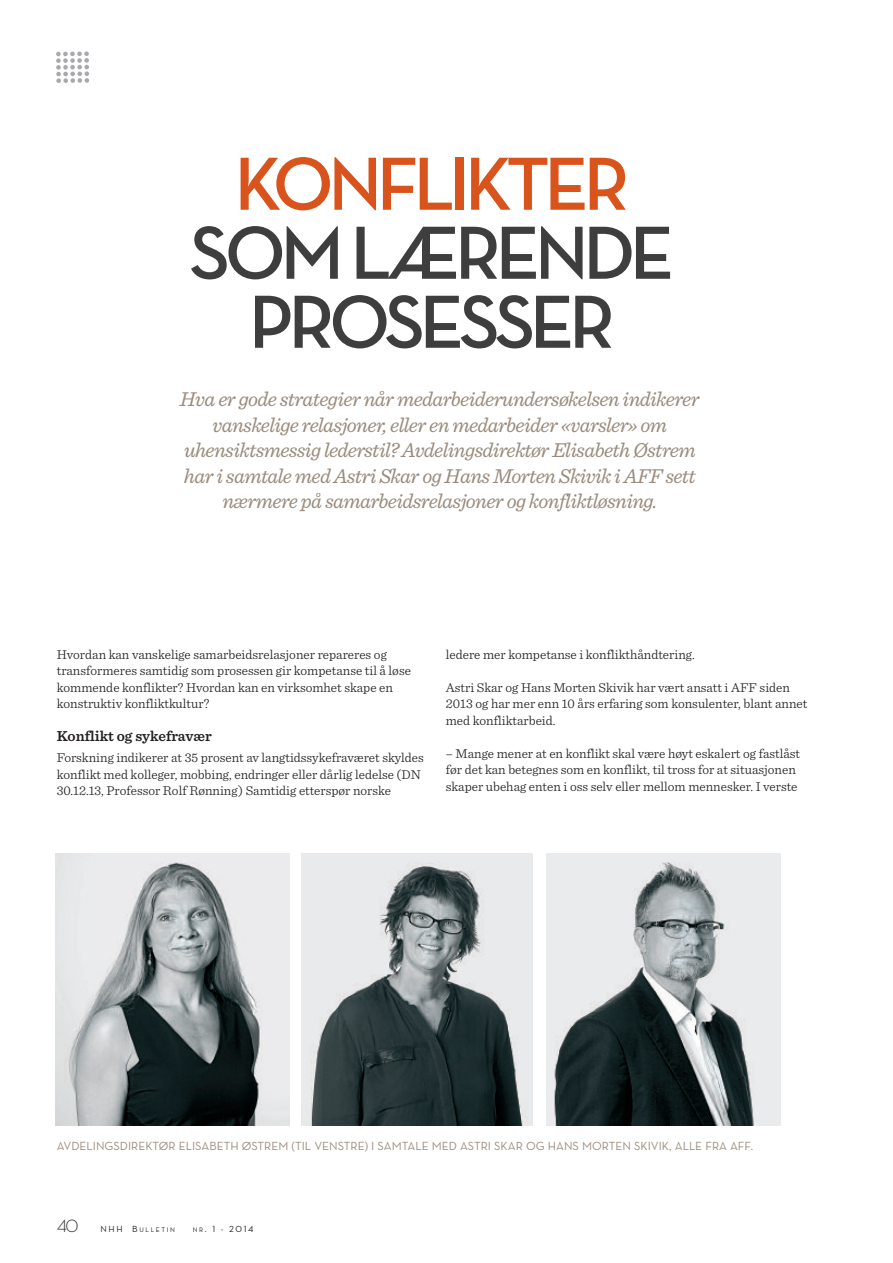
<style>
.page{position:relative;width:893px;height:1263px;background:#fff}
.page>*{position:absolute;margin:0;border:0;box-sizing:border-box;transform-origin:0 0}
.t1{font:600 76.5px/69px "Neutraface Text";letter-spacing:-.075em;color:#3e3e3f;text-align:center}
.t2{font:600 76.5px "Neutraface Text";letter-spacing:-.075em;color:#d9531c}
.t3{font:italic 21px/25.5px "Sentinel";letter-spacing:-.03em;color:#998b7d;text-align:center}
.t4{font:600 15px "Sentinel";color:#231f20}
.t5{font:300 13.5px/16.5px "Sentinel";color:#231f20}
.t6{font:12px "Neutraface Text";color:#998b7d}
.t7{font:9px "Neutraface Text";color:#231f20}
.t8{font:6.75px "Neutraface Text";letter-spacing:.245em;color:#231f20}
.s1{font-weight:300;font-size:18px}
.s2{font-size:9px}
.s3{font-size:6.75px}
</style>
<div class="page">
<svg style="left:56px;top:51px;width:33px;height:32px"></svg>
<img style="left:55px;top:854px;width:234px;height:271px">
<img style="left:547px;top:854px;width:234px;height:271px">
<img style="left:302px;top:854px;width:230px;height:271px">
<h1 class="t2" style="left:234px;top:139px;width:397px">KONFLIKTER</h1>
<h1 class="t1" style="left:189px;top:218px;width:487px">SOMLÆRENDE<br>PROSESSER</h1>
<p class="t3" style="left:180px;top:388px;width:521px">Hva er gode strategier når medarbeiderundersøkelsen indikerer vanskelige relasjoner, eller en medarbeider «varsler» om uhensiktsmessig lederstil?Avdelingsdirektør Elisabeth Østrem har i samtale med Astri Skar og Hans Morten Skivik i AFF sett nærmere på samarbeidsrelasjoner og konfliktløsning.</p>
<p class="t5" style="left:57px;top:647px;width:356px">Hvordan kan vanskelige samarbeidsrelasjoner repareres og transformeres samtidig som prosessen gir kompetanse til å løse kommende konflikter? Hvordan kan en virksomhet skape en konstruktiv konfliktkultur?</p>
<p class="t4" style="left:57px;top:731px;width:156px">Konflikt og sykefravær</p>
<p class="t5" style="left:57px;top:750px;width:369px">Forskning indikerer at 35 prosent av langtidssykefraværet skyldes konflikt med kolleger, mobbing, endringer eller dårlig ledelse (DN<br>30.12.13, Professor Rolf Rønning) Samtidig etterspør norske</p>
<p class="t5" style="left:446px;top:647px;width:251px">ledere mer kompetanse i konflikthåndtering.</p>
<p class="t5" style="left:446px;top:680px;width:363px">Astri Skar og Hans Morten Skivik har vært ansatt i AFF siden<br>2013 og har mer enn 10 års erfaring som konsulenter, blant annet med konfliktarbeid.</p>
<p class="t5" style="left:446px;top:746px;width:356px">– Mange mener at en konflikt skal være høyt eskalert og fastlåst før det kan betegnes som en konflikt, til tross for at situasjonen skaper ubehag enten i oss selv eller mellom mennesker. I verste</p>
<p class="t6" style="left:57px;top:1139px;width:698px">AVDELINGSDIREKTØR ELISABETH ØSTREM (TIL VENSTRE) I SAMTALE MED ASTRI SKAR OG HANS MORTEN SKIVIK, ALLE FRA AFF.</p>
<p class="t8" style="left:57px;top:1226px;width:120px"><span class="s1">40</span> <span class="s2">NHH B</span>ULLETIN</p>
<p class="t7" style="left:193px;top:1224px;width:62px"><span class="s3">NR</span>. 1 - 2014</p>
</div>
